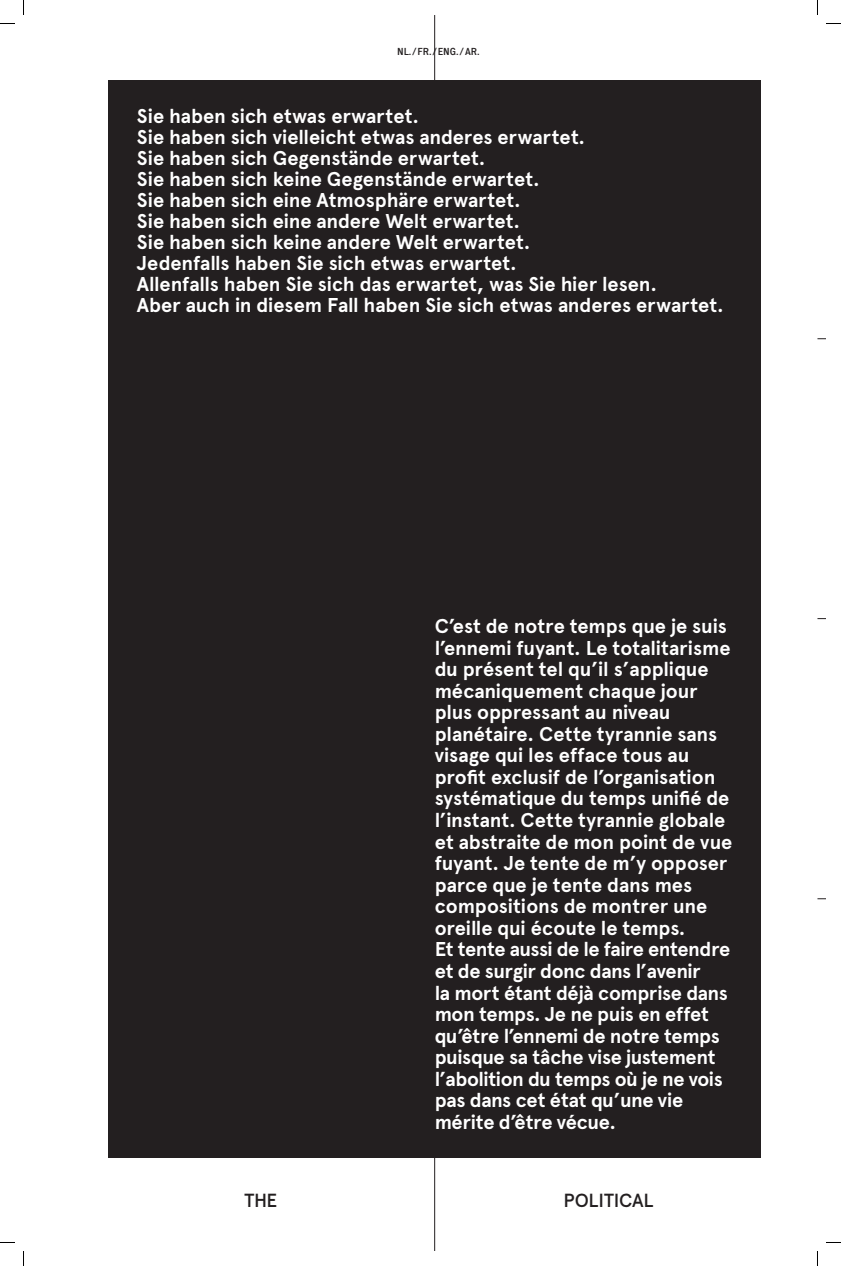
<style>
.page{position:relative;width:841px;height:1266px;background:#fff}
.page>*{position:absolute;margin:0;border:0;box-sizing:border-box;transform-origin:0 0}
.t1{font:700 20px/21.6px "Apercu";letter-spacing:-.01em;color:#fff}
.t2{font:500 19px "Apercu";letter-spacing:-.01em;color:#231f20}
.t3{font:500 10px "Executive";color:#231f20}
</style>
<div class="page">
<div style="left:109px;top:80px;width:652px;height:1077px;background:#231f20"></div>
<hr style="left:434px;top:15px;width:1px;height:1236px;background:#231f20">
<svg style="left:0;top:23px;width:15px;height:1px"></svg>
<svg style="left:826px;top:23px;width:15px;height:1px"></svg>
<svg style="left:0;top:1242px;width:15px;height:1px"></svg>
<svg style="left:826px;top:1242px;width:15px;height:1px"></svg>
<svg style="left:23px;top:0;width:1px;height:15px"></svg>
<svg style="left:23px;top:1251px;width:1px;height:15px"></svg>
<svg style="left:817px;top:0;width:1px;height:15px"></svg>
<svg style="left:817px;top:1251px;width:1px;height:15px"></svg>
<p class="t3" style="left:397px;top:46px;width:84px">NL./FR./ENG./AR.</p>
<p class="t1" style="left:137px;top:105px;width:588px;line-height:21px">Sie haben sich etwas erwartet.<br>Sie haben sich vielleicht etwas anderes erwartet.<br>Sie haben sich Gegenstände erwartet.<br>Sie haben sich keine Gegenstände erwartet.<br>Sie haben sich eine Atmosphäre erwartet.<br>Sie haben sich eine andere Welt erwartet.<br>Sie haben sich keine andere Welt erwartet.<br>Jedenfalls haben Sie sich etwas erwartet.<br>Allenfalls haben Sie sich das erwartet, was Sie hier lesen.<br>Aber auch in diesem Fall haben Sie sich etwas anderes erwartet.</p>
<p class="t1" style="left:435px;top:615px;width:299px">C’est de notre temps que je suis l’ennemi fuyant. Le totalitarisme du présent tel qu’il s’applique mécaniquement chaque jour plus oppressant au niveau planétaire. Cette tyrannie sans visage qui les efface tous au profit exclusif de l’organisation systématique du temps unifié de l’instant. Cette tyrannie globale et abstraite de mon point de vue fuyant. Je tente de m’y opposer parce que je tente dans mes compositions de montrer une oreille qui écoute le temps.<br>Et tente aussi de le faire entendre et de surgir donc dans l’avenir<br>la mort étant déjà comprise dans mon temps. Je ne puis en effet qu’être l’ennemi de notre temps puisque sa tâche vise justement l’abolition du temps où je ne vois pas dans cet état qu’une vie mérite d’être vécue.</p>
<p class="t2" style="left:244px;top:1188px;width:34px">THE</p>
<p class="t2" style="left:563px;top:1188px;width:91px">POLITICAL</p>
</div>
